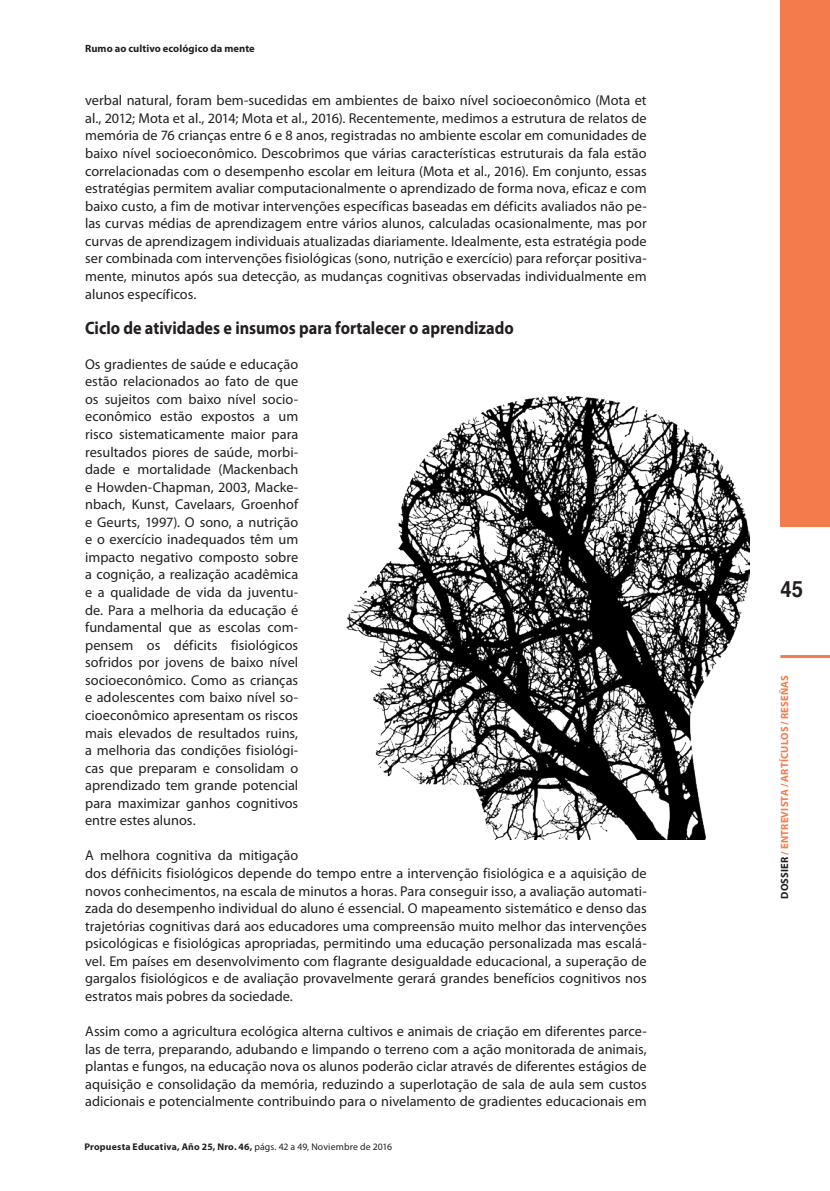
<style>
.page{position:relative;width:830px;height:1191px;background:#fff}
.page>*{position:absolute;margin:0;border:0;box-sizing:border-box;transform-origin:0 0}
.t1{font:700 22.5px "Helvetica";color:#231f20;scale:.9 1}
.t2{font:700 18px "Myriad Pro";color:#231f20;scale:.9 1}
.t3{font:14.25px/17.5px "Myriad Pro";color:#231f20;text-align:justify}
.t4{font:700 10.5px "Myriad Pro";letter-spacing:.015em;color:#f47c4c}
.t5{font:700 10.5px "Myriad Pro";letter-spacing:.01em;color:#231f20}
.t6{font:700 9.75px "Myriad Pro";letter-spacing:.02em;color:#231f20}
.s1{font-weight:400}
.s2{color:#231f20}
</style>
<div class="page">
<div style="left:780px;top:0;width:49px;height:527px;background:#f47c4c"></div>
<hr style="left:780px;top:655px;width:49px;height:3px;background:#f47c4c">
<img style="left:346px;top:396px;width:402px;height:443px">
<p class="t5" style="left:85px;top:42px;width:171px">Rumo ao cultivo ecológico da mente</p>
<p class="t3" style="left:85px;top:92px;width:563px">verbal natural, foram bem-sucedidas em ambientes de baixo nível socioeconômico (Mota et al., 2012; Mota et al., 2014; Mota et al., 2016). Recentemente, medimos a estrutura de relatos de memória de 76 crianças entre 6 e 8 anos, registradas no ambiente escolar em comunidades de baixo nível socioeconômico. Descobrimos que várias características estruturais da fala estão correlacionadas com o desempenho escolar em leitura (Mota et al., 2016). Em conjunto, essas estratégias permitem avaliar computacionalmente o aprendizado de forma nova, eficaz e com baixo custo, a fim de motivar intervenções específicas baseadas em déficits avaliados não pe&shy;las curvas médias de aprendizagem entre vários alunos, calculadas ocasionalmente, mas por curvas de aprendizagem individuais atualizadas diariamente. Idealmente, esta estratégia pode ser combinada com intervenções fisiológicas (sono, nutrição e exercício) para reforçar positiva&shy;mente, minutos após sua detecção, as mudanças cognitivas observadas individualmente em alunos específicos.</p>
<p class="t2" style="left:85px;top:316px;width:477px">Ciclo de atividades e insumos para fortalecer o aprendizado</p>
<p class="t3" style="left:85px;top:355px;width:214px">Os gradientes de saúde e educação estão relacionados ao fato de que os sujeitos com baixo nível socio&shy;econômico estão expostos a um risco sistematicamente maior para resultados piores de saúde, morbi&shy;dade e mortalidade (Mackenbach e Howden-Chapman, 2003, Macke&shy;nbach, Kunst, Cavelaars, Groenhof e Geurts, 1997). O sono, a nutrição e o exercício inadequados têm um impacto negativo composto sobre a cognição, a realização acadêmica e a qualidade de vida da juventu&shy;de. Para a melhoria da educação é fundamental que as escolas com&shy;pensem os déficits fisiológicos sofridos por jovens de baixo nível socioeconômico. Como as crianças e adolescentes com baixo nível so&shy;cioeconômico apresentam os riscos mais elevados de resultados ruins, a melhoria das condições fisiológi&shy;cas que preparam e consolidam o aprendizado tem grande potencial para maximizar ganhos cognitivos entre estes alunos.</p>
<p class="t3" style="left:85px;top:847px;width:563px;text-align:left">A melhora cognitiva da mitigação<br>dos défñicits fisiológicos depende do tempo entre a intervenção fisiológica e a aquisição de novos conhecimentos, na escala de minutos a horas. Para conseguir isso, a avaliação automati&shy;zada do desempenho individual do aluno é essencial. O mapeamento sistemático e denso das trajetórias cognitivas dará aos educadores uma compreensão muito melhor das intervenções psicológicas e fisiológicas apropriadas, permitindo uma educação personalizada mas escalá&shy;vel. Em países em desenvolvimento com flagrante desigualdade educacional, a superação de gargalos fisiológicos e de avaliação provavelmente gerará grandes benefícios cognitivos nos estratos mais pobres da sociedade.</p>
<p class="t3" style="left:85px;top:1022px;width:563px">Assim como a agricultura ecológica alterna cultivos e animais de criação em diferentes parce&shy;las de terra, preparando, adubando e limpando o terreno com a ação monitorada de animais, plantas e fungos, na educação nova os alunos poderão ciclar através de diferentes estágios de aquisição e consolidação da memória, reduzindo a superlotação de sala de aula sem custos adicionais e potencialmente contribuindo para o nivelamento de gradientes educacionais em</p>
<p class="t6" style="left:84px;top:1140px;width:309px">Propuesta Educativa, Año 25, Nro. 46, <span class="s1">págs. 42 a 49, Noviembre de 2016</span></p>
<h1 class="t1" style="left:780px;top:571px;width:27px">45</h1>
<p class="t4" style="left:777px;top:898px;width:225px;rotate:-90deg"><span class="s2">DOSSIER</span> / ENTREVISTA / ARTÍCULOS / RESEÑAS</p>
</div>
